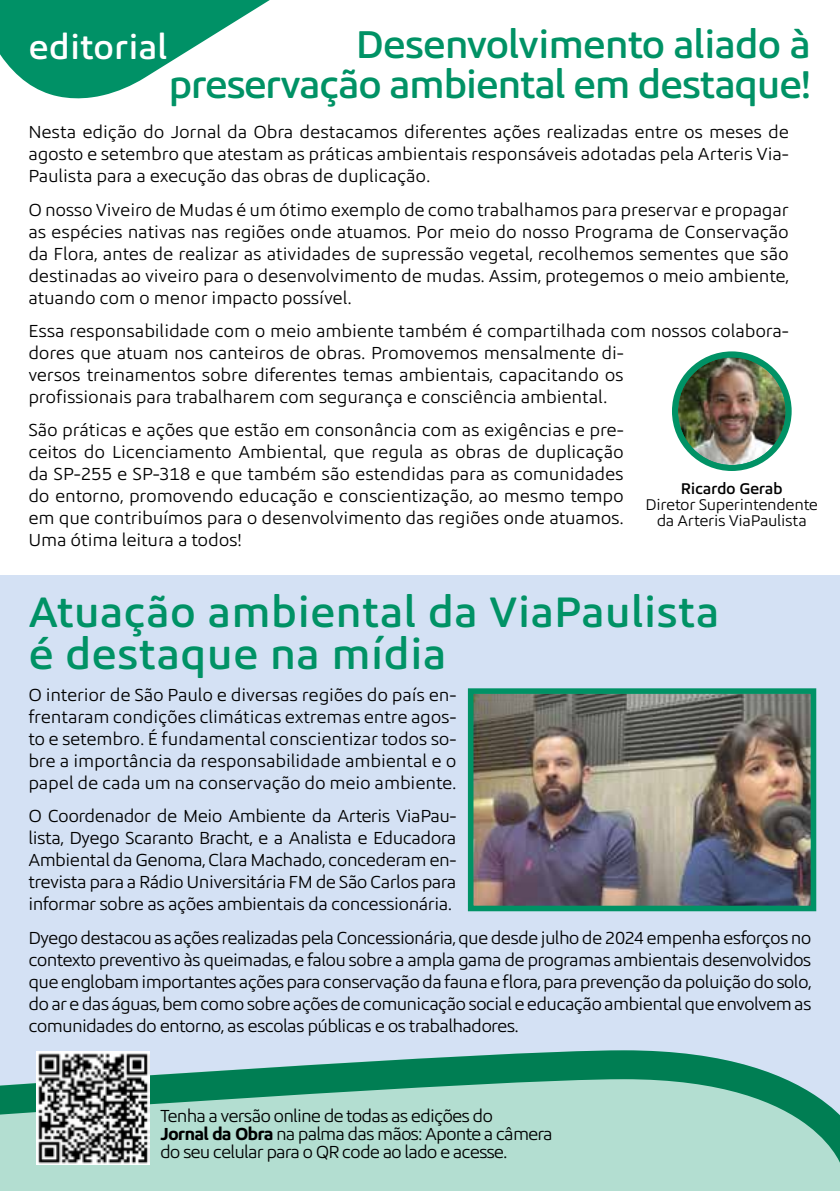
<style>
.page{position:relative;width:840px;height:1191px;background:#fff}
.page>*{position:absolute;margin:0;border:0;box-sizing:border-box;transform-origin:0 0}
.t1{font:500 44px/42px "Arteris Sans";color:#009265}
.t2{font:500 40px/40px "Arteris Sans";letter-spacing:-.04em;color:#009265;text-align:right}
.t3{font:500 35.2px "Arteris Sans";color:#fff}
.t4{font:18px/22px "Arteris Sans";letter-spacing:-.015em;color:#000;text-align:justify}
.t5{font:18px/18px "Arteris Sans";letter-spacing:-.05em;color:#000}
.t6{font:16px/16px "Arteris Sans";letter-spacing:-.02em;color:#000;text-align:center}
.t7{font:500 16px "Arteris Sans";letter-spacing:-.02em;color:#000}
.s1{font-weight:700}
</style>
<div class="page">
<div style="left:0;top:575px;width:839px;height:616px;background:#d4e1f4"></div>
<img style="left:474px;top:695px;width:334px;height:209px">
<div style="left:467px;top:688px;width:348px;height:223px;border:6px solid #009265"></div>
<div style="left:0;top:1169px;width:839px;height:22px;background:#b3ded1"></div>
<svg style="left:0;top:1050px;width:839px;height:119px;background:#8ac6b6"></svg>
<img style="left:36px;top:1051px;width:114px;height:113px">
<svg style="left:0;top:0;width:270px;height:99px"></svg>
<div style="left:674px;top:354px;width:114px;height:114px;background:#009265;border-radius:50%"></div>
<img style="left:677px;top:357px;width:108px;height:108px;border-radius:54px">
<div style="left:671px;top:351px;width:120px;height:120px;border:6px solid #009265;border-radius:50%"></div>
<h2 class="t2" style="left:168px;top:24px;width:643px">Desenvolvimento aliado à preservação ambiental em destaque!</h2>
<h3 class="t3" style="left:28px;top:28px;width:141px">editorial</h3>
<p class="t4" style="left:28px;top:121px;width:761px">Nesta edição do Jornal da Obra destacamos diferentes ações realizadas entre os meses de agosto e setembro que atestam as práticas ambientais responsáveis adotadas pela Arteris Via-Paulista para a execução das obras de duplicação.</p>
<p class="t4" style="left:28px;top:199px;width:761px">O nosso Viveiro de Mudas é um ótimo exemplo de como trabalhamos para preservar e propagar as espécies nativas nas regiões onde atuamos. Por meio do nosso Programa de Conservação da Flora, antes de realizar as atividades de supressão vegetal, recolhemos sementes que são destinadas ao viveiro para o desenvolvimento de mudas. Assim, protegemos o meio ambiente, atuando com o menor impacto possível.</p>
<p class="t4" style="left:28px;top:320px;width:761px;text-align:left">Essa responsabilidade com o meio ambiente também é compartilhada com nossos colabora&shy;dores que atuam nos canteiros de obras. Promovemos mensalmente di-<br>versos treinamentos sobre diferentes temas ambientais, capacitando os<br>profissionais para trabalharem com segurança e consciência ambiental.</p>
<p class="t4" style="left:28px;top:419px;width:596px">São práticas e ações que estão em consonância com as exigências e pre&shy;ceitos do Licenciamento Ambiental, que regula as obras de duplicação da SP-255 e SP-318 e que também são estendidas para as comunidades do entorno, promovendo educação e conscientização, ao mesmo tempo em que contribuímos para o desenvolvimento das regiões onde atuamos.<br>Uma ótima leitura a todos!</p>
<p class="t7" style="left:680px;top:480px;width:103px">Ricardo Gerab</p>
<p class="t6" style="left:645px;top:497px;width:174px">Diretor Superintendente da Arteris ViaPaulista</p>
<h1 class="t1" style="left:28px;top:591px;width:692px">Atuação ambiental da ViaPaulista é destaque na mídia</h1>
<p class="t4" style="left:28px;top:684px;width:429px">O interior de São Paulo e diversas regiões do país en&shy;frentaram condições climáticas extremas entre agos&shy;to e setembro. É fundamental conscientizar todos so&shy;bre a importância da responsabilidade ambiental e o papel de cada um na conservação do meio ambiente.</p>
<p class="t4" style="left:28px;top:805px;width:429px">O Coordenador de Meio Ambiente da Arteris ViaPau&shy;lista, Dyego Scaranto Bracht, e a Analista e Educadora Ambiental da Genoma, Clara Machado, concederam en&shy;trevista para a Rádio Universitária FM de São Carlos para informar sobre as ações ambientais da concessionária.</p>
<p class="t4" style="left:28px;top:926px;width:784px">Dyego destacou as ações realizadas pela Concessionária, que desde julho de 2024 empenha esforços no contexto preventivo às queimadas, e falou sobre a ampla gama de programas ambientais desenvolvidos que englobam importantes ações para conservação da fauna e flora, para prevenção da poluição do solo, do ar e das águas, bem como sobre ações de comunicação social e educação ambiental que envolvem as comunidades do entorno, as escolas públicas e os trabalhadores.</p>
<p class="t5" style="left:160px;top:1107px;width:394px">Tenha a versão online de todas as edições do<br><span class="s1">Jornal da Obra</span> na palma das mãos: Aponte a câmera do seu celular para o QR code ao lado e acesse.</p>
</div>
